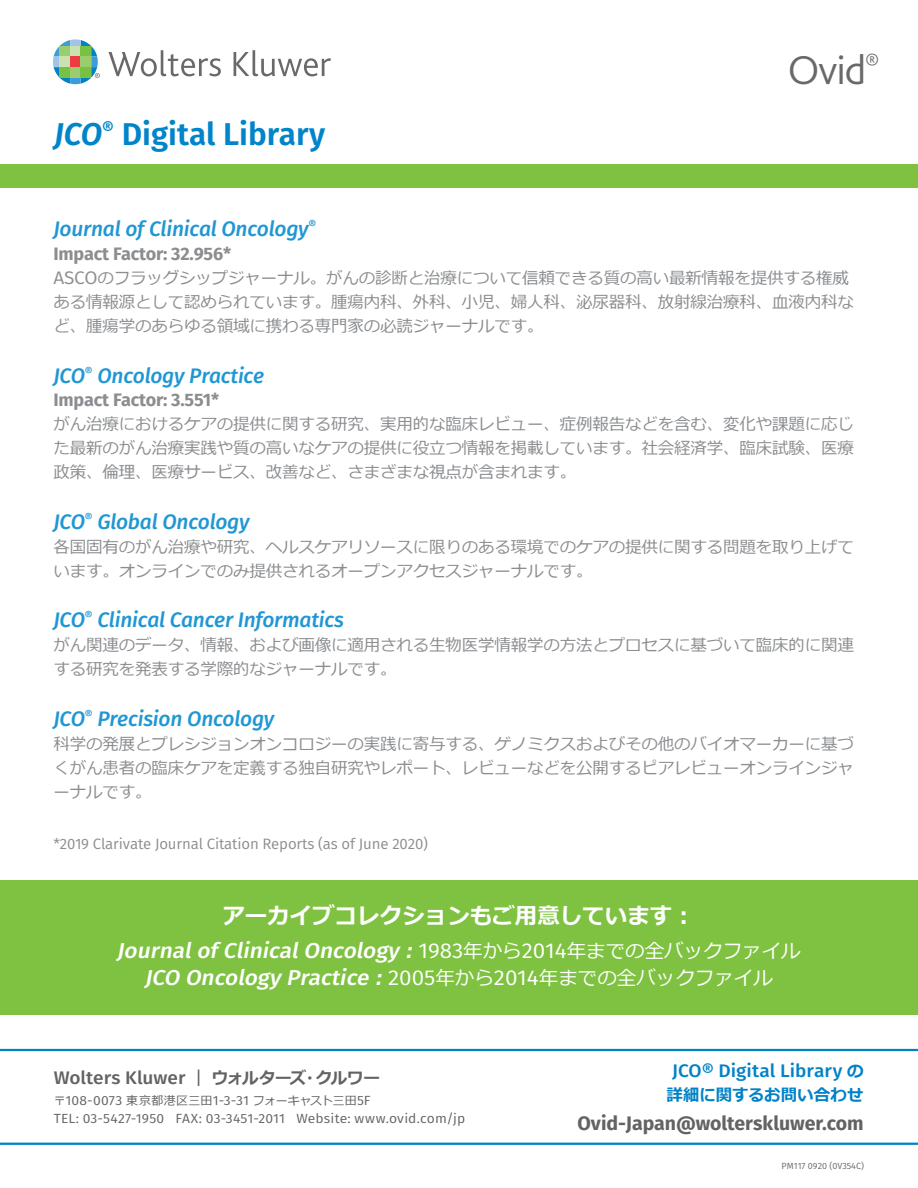
<style>
.page{position:relative;width:918px;height:1188px;background:#fff}
.page>*{position:absolute;margin:0;border:0;box-sizing:border-box;transform-origin:0 0}
.t1{font:300 42.3px "Bliss 2";color:#69696c}
.t2{font:600 31.5px "Fira Sans";color:#0084ca}
.t3{font:700 22.5px "Meiryo";color:#fff}
.t4{font:italic 500 21.45px "Fira Sans";color:#fff;scale:1.05 1}
.t5{font:italic 500 21px "Fira Sans";letter-spacing:-.01em;color:#2097d4}
.t6{font:700 19.5px "Fira Sans";color:#636366}
.t7{font:500 18.15px "Fira Sans";color:#636366;scale:1.05 1}
.t8{font:500 18.15px "Fira Sans";color:#0082c8;scale:1.05 1}
.t9{font:700 18px "Fira Sans";letter-spacing:-.01em;color:#8b8d90}
.t10{font:16.5px/24px "Meiryo";letter-spacing:-.01em;color:#8b8d90}
.t11{font:700 16.5px "Meiryo";color:#0082c8}
.t12{font:15px "Fira Sans";letter-spacing:-.01em;color:#8b8d90}
.t13{font:13.2px "Fira Sans";letter-spacing:.015em;color:#636366;scale:1.05 1}
.t14{font:12px "Meiryo";letter-spacing:.005em;color:#636366}
.t15{font:9px "Fira Sans";color:#69696c}
.s1{font-style:italic}
.s2{font-family:"Fira Sans";font-size:18.15px}
.s3{font-family:"Meiryo";font-weight:700;font-size:19.5px}
.s4{font-weight:400;font-style:normal}
.s5{font-family:"Meiryo";font-weight:400;font-style:normal;font-size:19.5px}
.s6{font-family:"Meiryo";font-weight:700;font-size:16.5px}
.s7{font-family:"Fira Sans";font-size:13.2px}
</style>
<div class="page">
<div style="left:0;top:880px;width:918px;height:135px;background:#7fc241"></div>
<div style="left:0;top:164px;width:918px;height:24px;background:#7fc241"></div>
<svg style="left:53px;top:39px;width:47px;height:45px"></svg>
<svg style="left:109px;top:50px;width:112px;height:26px"></svg>
<svg style="left:234px;top:50px;width:97px;height:26px"></svg>
<hr style="left:0;top:1049px;width:918px;height:2px;background:#0082c8">
<hr style="left:0;top:1143px;width:918px;height:2px;background:#0082c8">
<p class="t2" style="left:54px;top:108px;width:273px"><span class="s1">JCO</span><sup>®</sup> Digital Library</p>
<p class="t1" style="left:788px;top:43px;width:93px">Ovid<sup>®</sup></p>
<p class="t5" style="left:53px;top:212px;width:264px">Journal of Clinical Oncology<sup>®</sup></p>
<p class="t9" style="left:53px;top:239px;width:179px">Impact Factor: 32.956*</p>
<p class="t10" style="left:53px;top:267px;width:802px"><span class="s2">ASCO</span>のフラッグシップジャーナル。がんの診断と治療について信頼できる質の高い最新情報を提供する権威ある情報源として認められています。腫瘍内科、外科、小児、婦人科、泌尿器科、放射線治療科、血液内科など、腫瘍学のあらゆる領域に携わる専門家の必読ジャーナルです。</p>
<p class="t5" style="left:53px;top:358px;width:212px">JCO<sup>®</sup> Oncology Practice</p>
<p class="t9" style="left:53px;top:385px;width:167px">Impact Factor: 3.551*</p>
<p class="t10" style="left:53px;top:413px;width:802px;text-align:justify">がん治療におけるケアの提供に関する研究、実用的な臨床レビュー、症例報告などを含む、変化や課題に応じた最新のがん治療実践や質の高いなケアの提供に役立つ情報を掲載しています。社会経済学、臨床試験、医療政策、倫理、医療サービス、改善など、さまざまな視点が含まれます。</p>
<p class="t5" style="left:53px;top:505px;width:198px">JCO<sup>®</sup> Global Oncology</p>
<p class="t10" style="left:53px;top:536px;width:802px">各国固有のがん治療や研究、ヘルスケアリソースに限りのある環境でのケアの提供に関する問題を取り上げています。オンラインでのみ提供されるオープンアクセスジャーナルです。</p>
<p class="t5" style="left:53px;top:603px;width:292px">JCO<sup>®</sup> Clinical Cancer Informatics</p>
<p class="t10" style="left:53px;top:634px;width:802px">がん関連のデータ、情報、および画像に適用される生物医学情報学の方法とプロセスに基づいて臨床的に関連する研究を発表する学際的なジャーナルです。</p>
<p class="t5" style="left:53px;top:702px;width:223px">JCO<sup>®</sup> Precision Oncology</p>
<p class="t10" style="left:53px;top:733px;width:802px;text-align:justify">科学の発展とプレシジョンオンコロジーの実践に寄与する、ゲノミクスおよびその他のバイオマーカーに基づくがん患者の臨床ケアを定義する独自研究やレポート、レビューなどを公開するピアレビューオンラインジャーナルです。</p>
<p class="t12" style="left:53px;top:832px;width:376px">*2019 Clarivate Journal Citation Reports (as of June 2020)</p>
<p class="t3" style="left:222px;top:900px;width:474px">アーカイブコレクションもご用意しています︓</p>
<p class="t4" style="left:117px;top:933px;width:653px">Journalof ClinicalOncology<span class="s3">︓</span><span class="s4">1 9 83</span><span class="s5">年から</span> <span class="s4">2 01 4</span><span class="s5">年までの全バックファイル</span></p>
<p class="t4" style="left:144px;top:960px;width:600px">JCO Oncology Practice<span class="s3">︓</span><span class="s4">2005</span><span class="s5">年から</span><span class="s4">2014</span><span class="s5">年までの全バックファイル</span></p>
<p class="t7" style="left:54px;top:1063px;width:312px">Wolters Kluwer <span class="s6">｜ウォルターズ・クルワー</span></p>
<p class="t14" style="left:54px;top:1092px;width:319px">〒<span class="s7">108-0073</span> 東京都港区三田<span class="s7">1-3-31</span> フォーキャスト三田<span class="s7">5F</span></p>
<p class="t13" style="left:54px;top:1109px;width:394px">TEL: 03-5427-1950 FAX: 03-3451-2011 Website: www.ovid.com/jp</p>
<p class="t8" style="left:672px;top:1056px;width:184px">JCO® Digital Library <span class="s6">の</span></p>
<p class="t11" style="left:666px;top:1083px;width:199px">詳細に関するお問い合わせ</p>
<p class="t6" style="left:577px;top:1107px;width:288px">Ovid-Japan@wolterskluwer.com</p>
<p class="t15" style="left:782px;top:1160px;width:84px">PM117 0920 (0V354C)</p>
</div>
